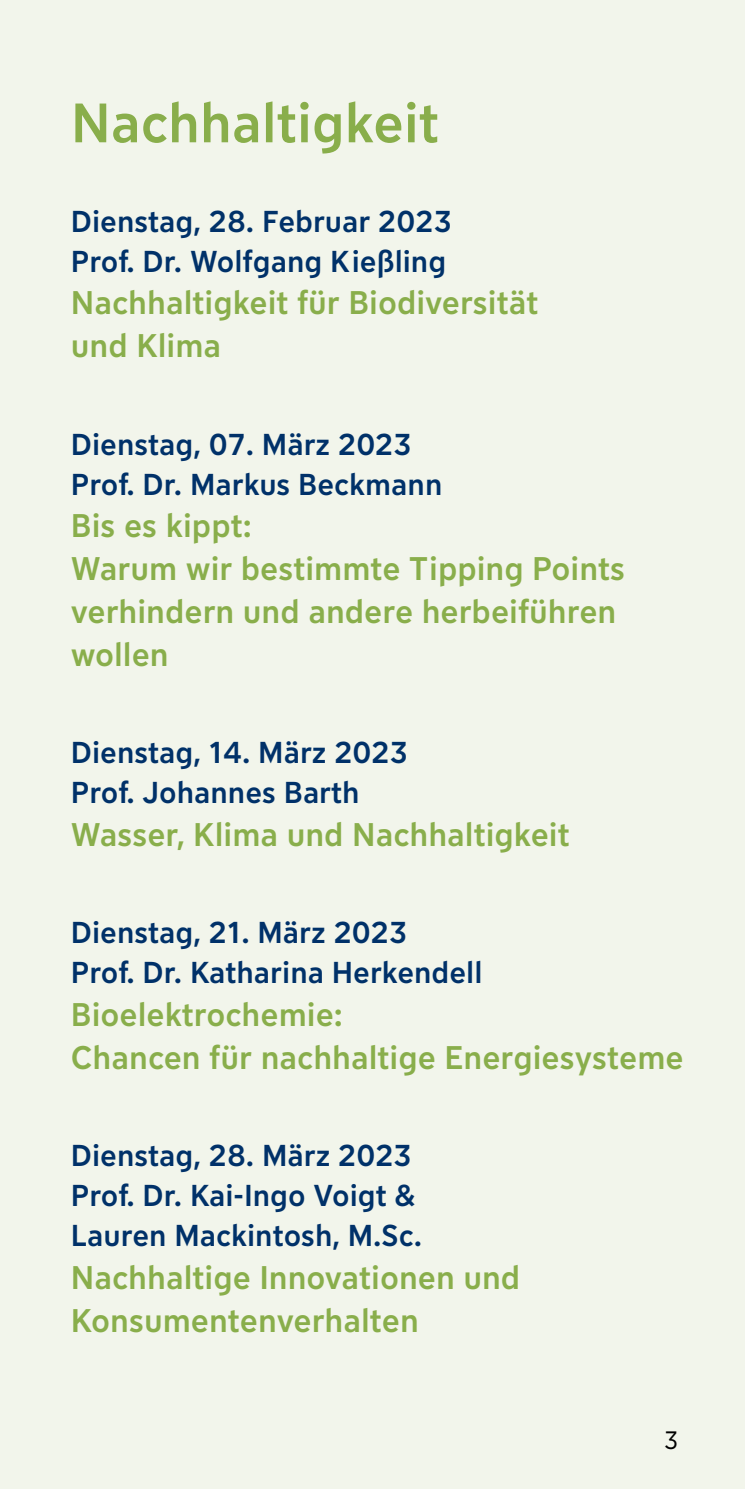
<style>
.page{position:relative;width:745px;height:1489px;background:#fff}
.page>*{position:absolute;margin:0;border:0;box-sizing:border-box;transform-origin:0 0}
.t1{font:500 55px "FAU Sans";color:#89ae4b}
.t2{font:500 32.5px/42.8px "FAU Sans";color:#89ae4b}
.t3{font:500 30px/40px "FAU Sans";color:#003169}
.t4{font:25px "FAU Sans";color:#000}
</style>
<div class="page">
<div style="left:0;top:0;width:744px;height:1488px;background:#f2f5eb"></div>
<h1 class="t1" style="left:71px;top:83px;width:369px">Nachhaltigkeit</h1>
<p class="t3" style="left:71px;top:199px;width:382px">Dienstag, 28. Februar 2023<br>Prof. Dr. Wolfgang Kießling</p>
<p class="t2" style="left:71px;top:279px;width:468px">Nachhaltigkeit für Biodiversität und Klima</p>
<p class="t3" style="left:71px;top:422px;width:373px">Dienstag, 07. März 2023<br>Prof. Dr. Markus Beckmann</p>
<p class="t2" style="left:71px;top:502px;width:555px">Bis es kippt:<br>Warum wir bestimmte Tipping Points verhindern und andere herbeiführen wollen</p>
<p class="t3" style="left:71px;top:730px;width:338px">Dienstag, 14. März 2023<br>Prof. Johannes Barth</p>
<p class="t2" style="left:71px;top:810px;width:500px">Wasser, Klima und Nachhaltigkeit</p>
<p class="t3" style="left:71px;top:910px;width:413px">Dienstag, 21. März 2023<br>Prof. Dr. Katharina Herkendell</p>
<p class="t2" style="left:71px;top:991px;width:613px">Bioelektrochemie:<br>Chancen für nachhaltige Energiesysteme</p>
<p class="t3" style="left:71px;top:1133px;width:352px">Dienstag, 28. März 2023<br>Prof. Dr. Kai-Ingo Voigt &amp;<br>Lauren Mackintosh, M.Sc.</p>
<p class="t2" style="left:71px;top:1253px;width:450px">Nachhaltige Innovationen und<br>Konsumentenverhalten</p>
<p class="t4" style="left:663px;top:1421px;width:16px">3</p>
</div>
